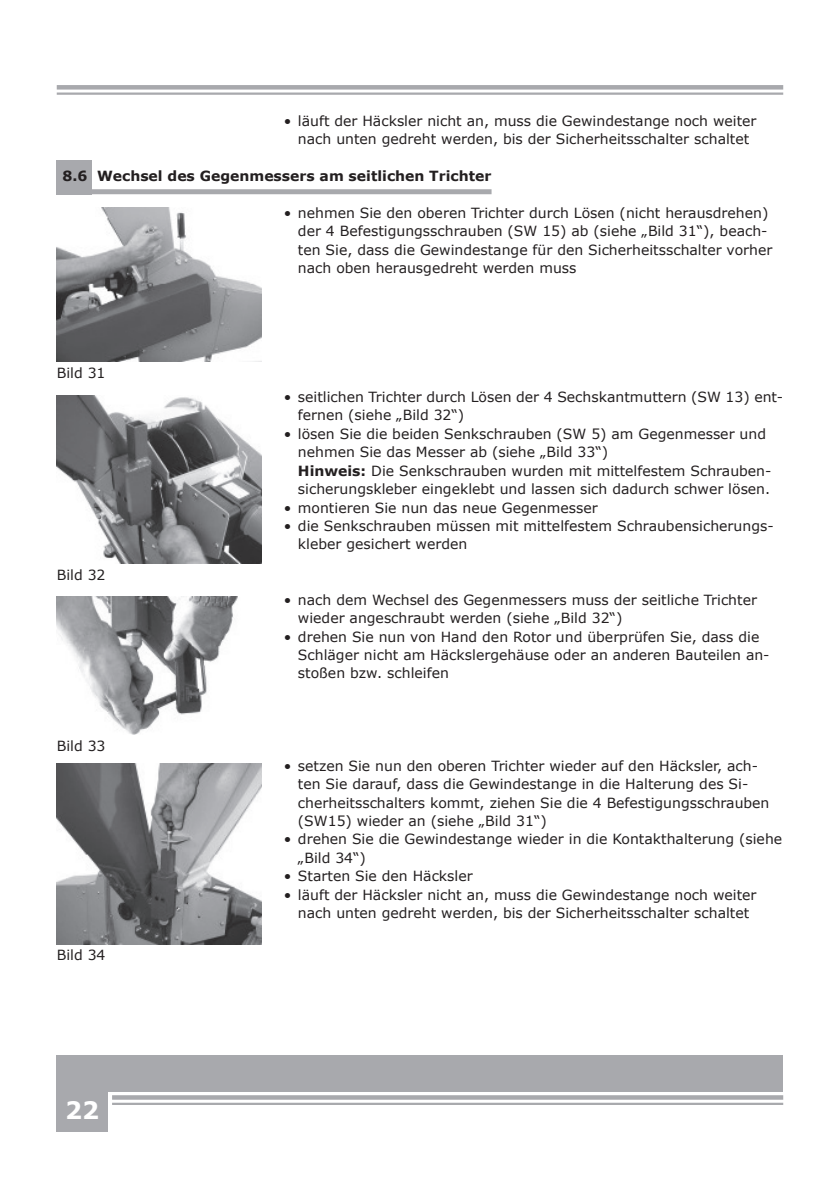
<style>
.page{position:relative;width:840px;height:1191px;background:#fff}
.page>*{position:absolute;margin:0;border:0;box-sizing:border-box;transform-origin:0 0}
.t1{font:700 24px "Verdana";color:#fff}
.t2{font:14px/18.4px "Verdana";color:#231f20}
.t3{font:700 14px "Verdana";color:#231f20}
.s1{font-weight:700}
</style>
<div class="page">
<svg style="left:112px;top:1095px;width:670px;height:4px;background:#acadb1"></svg>
<hr style="left:112px;top:1102px;width:670px;height:3px;background:#a8a9ad">
<div style="left:57px;top:85px;width:725px;height:5px;background:#a8a9ad"></div>
<hr style="left:57px;top:92px;width:725px;height:3px;background:#a8a9ad">
<div style="left:57px;top:1054px;width:725px;height:37px;background:#a8a9ad"></div>
<div style="left:57px;top:1090px;width:51px;height:41px;background:#a8a9ad"></div>
<div style="left:57px;top:160px;width:35px;height:34px;background:#a8a9ad"></div>
<div style="left:91px;top:189px;width:400px;height:5px;background:#a8a9ad"></div>
<img style="left:57px;top:207px;width:204px;height:154px">
<img style="left:57px;top:395px;width:204px;height:169px">
<img style="left:57px;top:763px;width:205px;height:181px">
<img style="left:57px;top:596px;width:181px;height:138px">
<p class="t2" style="left:283px;top:111px;width:474px;text-align:center">• läuft der Häcksler nicht an, muss die Gewindestange noch weiter nach unten gedreht werden, bis der Sicherheitsschalter schaltet</p>
<p class="t3" style="left:62px;top:166px;width:430px">8.6 Wechsel des Gegenmessers am seitlichen Trichter</p>
<p class="t2" style="left:298px;top:203px;width:475px;text-indent:-14px">• nehmen Sie den oberen Trichter durch Lösen (nicht herausdrehen) der 4 Befestigungsschrauben (SW 15) ab (siehe „Bild 31“), beach&shy;ten Sie, dass die Gewindestange für den Sicherheitsschalter vorher nach oben herausgedreht werden muss</p>
<p class="t2" style="left:57px;top:364px;width:50px">Bild 31</p>
<p class="t2" style="left:57px;top:565px;width:50px">Bild 32</p>
<p class="t2" style="left:57px;top:736px;width:50px">Bild 33</p>
<p class="t2" style="left:57px;top:945px;width:50px">Bild 34</p>
<h1 class="t1" style="left:65px;top:1093px;width:36px">22</h1>
<p class="t2" style="left:298px;top:387px;width:484px;text-indent:-14px">• seitlichen Trichter durch Lösen der 4 Sechskantmuttern (SW 13) ent&shy;fernen (siehe „Bild 32“)</p>
<p class="t2" style="left:298px;top:424px;width:473px;text-indent:-14px">• lösen Sie die beiden Senkschrauben (SW 5) am Gegenmesser und nehmen Sie das Messer ab (siehe „Bild 33“)<br><span class="s1">Hinweis:</span> Die Senkschrauben wurden mit mittelfestem Schrauben&shy;sicherungskleber eingeklebt und lassen sich dadurch schwer lösen.</p>
<p class="t2" style="left:283px;top:498px;width:315px">• montieren Sie nun das neue Gegenmesser</p>
<p class="t2" style="left:298px;top:516px;width:475px;text-indent:-14px">• die Senkschrauben müssen mit mittelfestem Schraubensicherungs&shy;kleber gesichert werden</p>
<p class="t2" style="left:298px;top:590px;width:460px;text-indent:-14px">• nach dem Wechsel des Gegenmessers muss der seitliche Trichter wieder angeschraubt werden (siehe „Bild 32“)</p>
<p class="t2" style="left:298px;top:627px;width:473px;text-indent:-14px">• drehen Sie nun von Hand den Rotor und überprüfen Sie, dass die<br>Schläger nicht am Häckslergehäuse oder an anderen Bauteilen an&shy;stoßen bzw. schleifen</p>
<p class="t2" style="left:298px;top:756px;width:473px;text-indent:-14px">• setzen Sie nun den oberen Trichter wieder auf den Häcksler, ach&shy;ten Sie darauf, dass die Gewindestange in die Halterung des Si&shy;cherheitsschalters kommt, ziehen Sie die 4 Befestigungsschrauben (SW15) wieder an (siehe „Bild 31“)</p>
<p class="t2" style="left:298px;top:830px;width:485px;text-indent:-14px">• drehen Sie die Gewindestange wieder in die Kontakthalterung (siehe „Bild 34“)</p>
<p class="t2" style="left:283px;top:866px;width:190px">• Starten Sie den Häcksler</p>
<p class="t2" style="left:283px;top:885px;width:474px;text-align:center">• läuft der Häcksler nicht an, muss die Gewindestange noch weiter nach unten gedreht werden, bis der Sicherheitsschalter schaltet</p>
</div>
